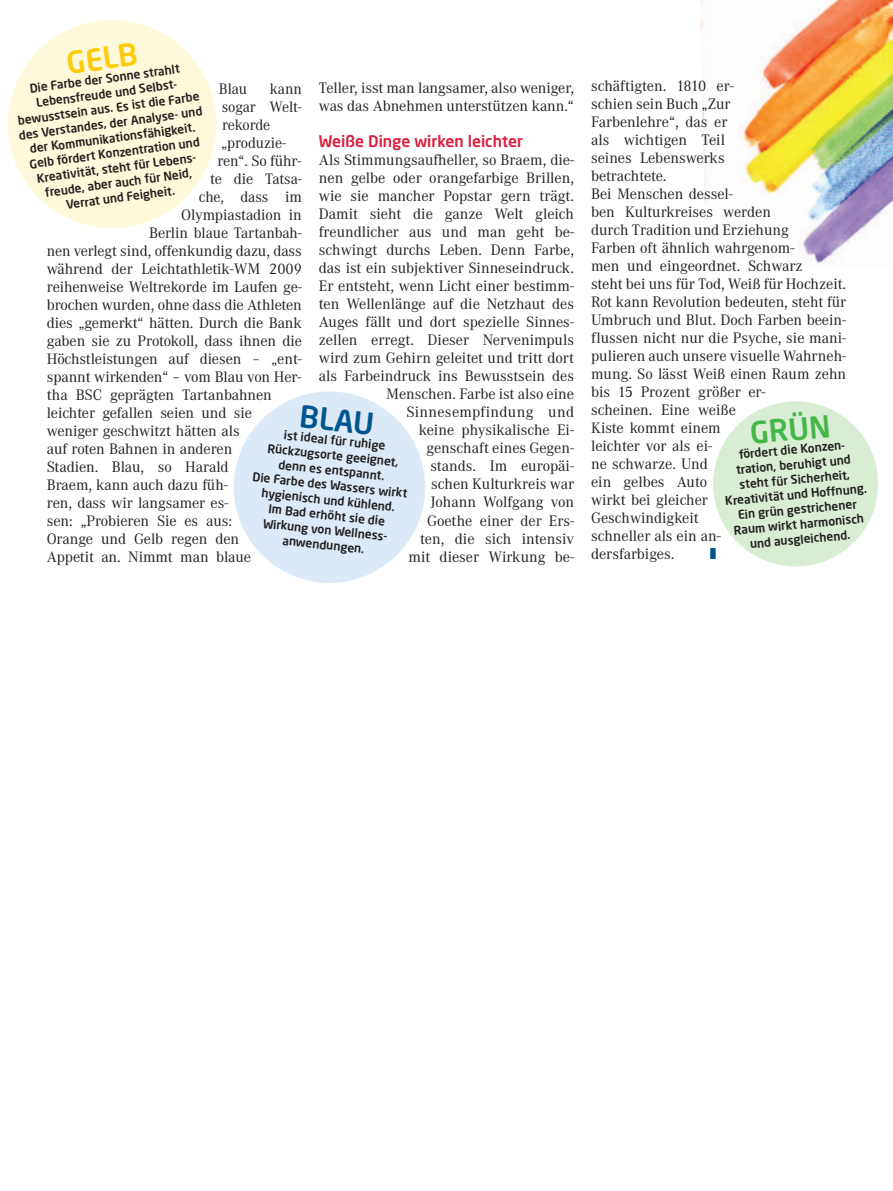
<style>
.page{position:relative;width:893px;height:1191px;background:#fff}
.page>*{position:absolute;margin:0;border:0;box-sizing:border-box;transform-origin:0 0}
.t1{font:500 30px "Neo Sans Pro";color:#00558e}
.t2{font:500 30px "Neo Sans Pro";color:#feca0a}
.t3{font:500 30px "Neo Sans Pro";color:#45b749}
.t4{font:15.75px/18px "Corporate A";color:#231f20}
.t5{font:500 15.75px "Neo Sans Pro";color:#db1e3d}
.t6{font:500 12px/15px "Neo Sans Pro";color:#231f20;text-align:center}
</style>
<div class="page">
<img style="left:701px;top:0;width:192px;height:263px">
<svg style="left:8px;top:20px;width:208px;height:209px;fill:#fef9da"></svg>
<svg style="left:234px;top:391px;width:191px;height:192px"></svg>
<svg style="left:713px;top:401px;width:165px;height:166px"></svg>
<h1 class="t2" style="left:65px;top:52px;width:73px;rotate:-8deg">GELB</h1>
<p class="t6" style="left:12px;top:85px;width:186px;rotate:-8deg">Die Farbe der Sonne strahlt<br>Lebensfreude und Selbst&shy;bewusstsein aus. Es ist die Farbe des Verstandes, der Analyse- und der Kommunikationsfähigkeit.<br>Gelb fördert Konzentration und<br>Kreativität, steht für Lebens&shy;freude, aber auch für Neid,<br>Verrat und Feigheit.</p>
<p class="t4" style="left:319px;top:79px;width:257px">Teller, isst man langsamer, also weniger, was das Abnehmen unterstützen kann.“</p>
<p class="t5" style="left:319px;top:135px;width:206px">Weiße Dinge wirken leichter</p>
<p class="t4" style="left:319px;top:151px;width:257px;text-align:right">Als Stimmungsaufheller, so Braem, die&shy;nen gelbe oder orangefarbige Brillen, wie sie mancher Popstar gern trägt.<br>Damit sieht die ganze Welt gleich freundlicher aus und man geht be&shy;schwingt durchs Leben. Denn Farbe, das ist ein subjektiver Sinneseindruck.<br>Er entsteht, wenn Licht einer bestimm&shy;ten Wellenlänge auf die Netzhaut des<br>Auges fällt und dort spezielle Sinnes&shy;zellen erregt. Dieser Nervenimpuls wird zum Gehirn geleitet und tritt dort als Farbeindruck ins Bewusstsein des<br>Menschen. Farbe ist also eine<br>Sinnesempfindung und<br>keine physikalische Ei-<br>genschaft eines Gegen-<br>stands. Im europäi-<br>schen Kulturkreis war<br>Johann Wolfgang von<br>Goethe einer der Ers-<br>ten, die sich intensiv<br>mit dieser Wirkung be-</p>
<p class="t4" style="left:219px;top:80px;width:30px">Blau</p>
<p class="t4" style="left:270px;top:80px;width:34px">kann</p>
<p class="t4" style="left:222px;top:98px;width:82px">sogar Welt-</p>
<p class="t4" style="left:222px;top:116px;width:50px">rekorde</p>
<p class="t4" style="left:221px;top:134px;width:66px">„produzie-</p>
<p class="t4" style="left:217px;top:152px;width:86px">ren“. So führ-</p>
<p class="t4" style="left:210px;top:170px;width:93px">te die Tatsa-</p>
<p class="t4" style="left:199px;top:188px;width:104px">che, dass im</p>
<p class="t4" style="left:181px;top:206px;width:122px">Olympiastadion in</p>
<p class="t4" style="left:149px;top:224px;width:154px">Berlin blaue Tartanbah-</p>
<p class="t4" style="left:47px;top:242px;width:257px">nen verlegt sind, offenkundig dazu, dass</p>
<p class="t4" style="left:47px;top:260px;width:257px">während der Leichtathletik-WM 2009</p>
<p class="t4" style="left:47px;top:278px;width:257px">reihenweise Weltrekorde im Laufen ge-</p>
<p class="t4" style="left:47px;top:296px;width:257px">brochen wurden, ohne dass die Athleten</p>
<p class="t4" style="left:47px;top:314px;width:257px">dies „gemerkt“ hätten. Durch die Bank</p>
<p class="t4" style="left:47px;top:332px;width:257px">gaben sie zu Protokoll, dass ihnen die</p>
<p class="t4" style="left:47px;top:350px;width:257px">Höchstleistungen auf diesen – „ent-</p>
<p class="t4" style="left:47px;top:368px;width:256px">spannt wirkenden“ – vom Blau von Her-</p>
<p class="t4" style="left:47px;top:386px;width:227px">tha BSC geprägten Tartanbahnen</p>
<p class="t4" style="left:47px;top:404px;width:207px">leichter gefallen seien und sie</p>
<p class="t4" style="left:47px;top:422px;width:195px">weniger geschwitzt hätten als</p>
<p class="t4" style="left:47px;top:440px;width:187px">auf roten Bahnen in anderen</p>
<p class="t4" style="left:47px;top:458px;width:183px">Stadien. Blau, so Harald</p>
<p class="t4" style="left:47px;top:476px;width:183px">Braem, kann auch dazu füh-</p>
<p class="t4" style="left:47px;top:494px;width:183px">ren, dass wir langsamer es-</p>
<p class="t4" style="left:47px;top:512px;width:187px">sen: „Probieren Sie es aus:</p>
<p class="t4" style="left:47px;top:530px;width:194px">Orange und Gelb regen den</p>
<p class="t4" style="left:47px;top:548px;width:206px">Appetit an. Nimmt man blaue</p>
<h1 class="t1" style="left:301px;top:404px;width:76px;rotate:6deg">BLAU</h1>
<p class="t6" style="left:256px;top:440px;width:157px;rotate:6deg">Rückzugsorte geeignet, denn es entspannt.<br>Die Farbe des Wassers wirkt hygienisch und kühlend.</p>
<p class="t6" style="left:264px;top:517px;width:129px;rotate:6deg">Wirkung von Wellness-</p>
<p class="t6" style="left:285px;top:428px;width:103px;rotate:6deg">ist ideal für ruhige</p>
<p class="t6" style="left:269px;top:502px;width:119px;rotate:6deg">Im Bad erhöht sie die</p>
<p class="t6" style="left:283px;top:534px;width:84px;rotate:6deg">anwendungen.</p>
<p class="t4" style="left:591px;top:77px;width:257px">schäftigten. 1810 er-<br>schien sein Buch „Zur<br>Farbenlehre“, das er<br>als wichtigen Teil<br>seines Lebenswerks<br>betrachtete.<br>Bei Menschen dessel-<br>ben Kulturkreises werden<br>durch Tradition und Erziehung<br>Farben oft ähnlich wahrgenom-<br>men und eingeordnet. Schwarz<br>steht bei uns für Tod, Weiß für Hochzeit.<br>Rot kann Revolution bedeuten, steht für<br>Umbruch und Blut. Doch Farben beein&shy;flussen nicht nur die Psyche, sie mani&shy;pulieren auch unsere visuelle Wahrneh&shy;mung. So lässt Weiß einen Raum zehn bis 15 Prozent größer er-<br>scheinen. Eine weiße<br>Kiste kommt einem<br>leichter vor als ei-<br>ne schwarze. Und<br>ein gelbes Auto<br>wirkt bei gleicher<br>Geschwindigkeit<br>schneller als ein an-<br>dersfarbiges.</p>
<h1 class="t3" style="left:749px;top:421px;width:82px;rotate:-5deg">GRÜN</h1>
<p class="t6" style="left:721px;top:449px;width:144px;rotate:-5deg">fördert die Konzen&shy;tration, beruhigt und steht für Sicherheit,<br>Kreativität und Hoffnung.<br>Ein grün gestrichener<br>Raum wirkt harmonisch und ausgleichend.</p>
</div>
